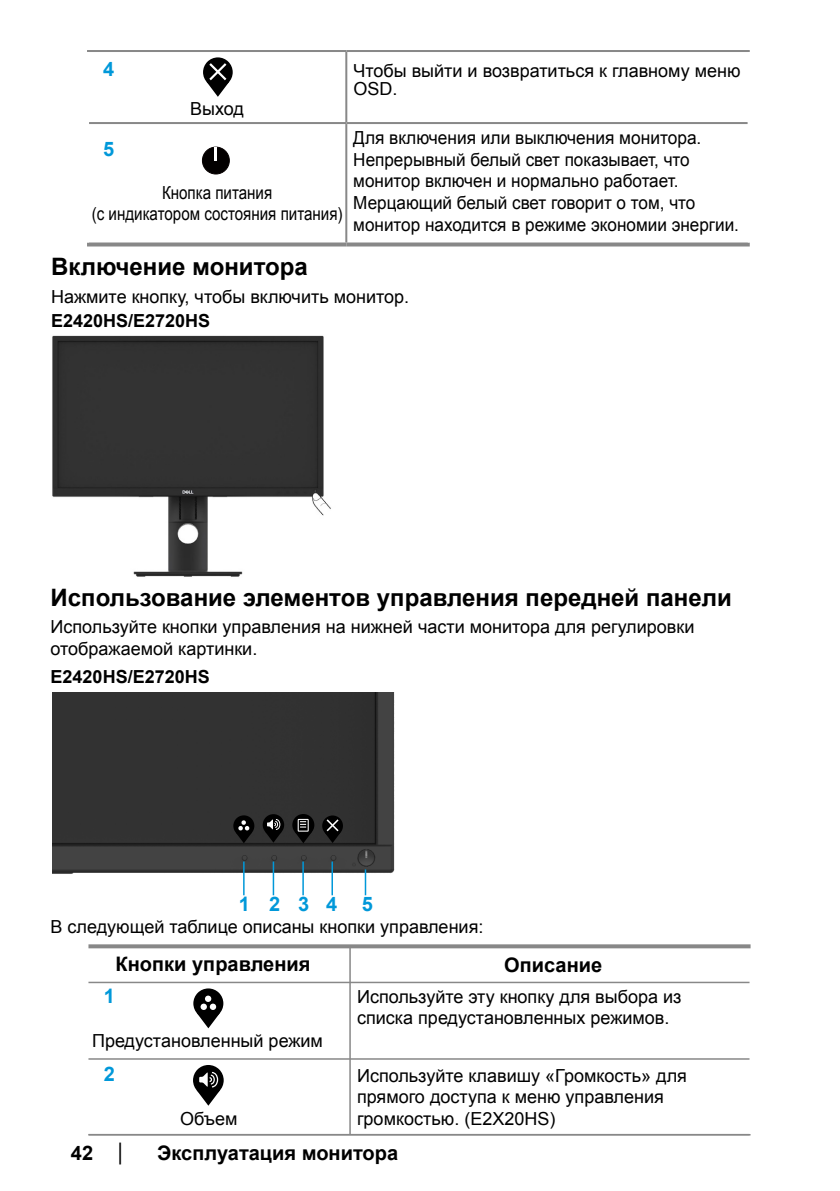
<style>
.page{position:relative;width:840px;height:1191px;background:#fff}
.page>*{position:absolute;margin:0;border:0;box-sizing:border-box;transform-origin:0 0}
.t1{font:700 24px "Arial";color:#000}
.t2{font:700 20px "Arial";color:#000}
.t3{font:700 20px "Arial";color:#0098d9}
.t4{font:18px/21.6px "Arial";color:#000}
.t5{font:18px/21.6px "Arial";color:#000;scale:.96 1}
.t6{font:18px/21.6px "Arial";color:#000;text-align:center;scale:.84 1}
.t7{font:700 18px "Arial";color:#000}
.s1{font-weight:400;font-size:18px}
</style>
<div class="page">
<hr style="left:87px;top:50px;width:259px;height:2px;background:#888">
<hr style="left:346px;top:50px;width:403px;height:2px;background:#888">
<hr style="left:345px;top:52px;width:2px;height:70px;background:#888">
<hr style="left:89px;top:122px;width:257px;height:2px;background:#888">
<hr style="left:346px;top:122px;width:401px;height:2px;background:#888">
<hr style="left:345px;top:124px;width:2px;height:118px;background:#888">
<svg style="left:87px;top:242px;width:259px;height:4px"></svg>
<svg style="left:346px;top:242px;width:403px;height:4px;background:#969696"></svg>
<svg style="left:203px;top:57px;width:29px;height:40px"></svg>
<svg style="left:88px;top:944px;width:662px;height:4px;background:#929292"></svg>
<hr style="left:349px;top:946px;width:1px;height:188px;background:#888">
<hr style="left:88px;top:981px;width:661px;height:2px;background:#888">
<hr style="left:88px;top:1058px;width:661px;height:1px;background:#888">
<hr style="left:88px;top:1133px;width:661px;height:2px;background:#888">
<hr style="left:88px;top:1134px;width:662px;height:1px;background:#888">
<svg style="left:193px;top:988px;width:30px;height:40px"></svg>
<svg style="left:193px;top:1065px;width:30px;height:40px"></svg>
<img style="left:52px;top:335px;width:279px;height:242px">
<div style="left:202px;top:147px;width:27px;height:27px;background:#030000;border-radius:50%"></div>
<div style="left:202px;top:147px;width:27px;height:27px;border:1px solid #060000;border-radius:50%"></div>
<hr style="left:214px;top:147px;width:3px;height:14px;background:#fff">
<img style="left:52px;top:693px;width:343px;height:188px">
<svg style="left:233px;top:815px;width:21px;height:28px"></svg>
<svg style="left:292px;top:814px;width:22px;height:29px"></svg>
<svg style="left:322px;top:815px;width:21px;height:28px"></svg>
<hr style="left:243px;top:861px;width:1px;height:34px;background:#0098d9">
<hr style="left:272px;top:861px;width:2px;height:34px;background:#0098d9">
<hr style="left:302px;top:861px;width:2px;height:34px;background:#0098d9">
<hr style="left:331px;top:861px;width:2px;height:34px;background:#0098d9">
<hr style="left:364px;top:869px;width:2px;height:26px;background:#0098d9">
<svg style="left:262px;top:814px;width:22px;height:28px"></svg>
<p class="t3" style="left:103px;top:55px;width:13px">4</p>
<p class="t4" style="left:190px;top:99px;width:55px">Выход</p>
<p class="t3" style="left:103px;top:135px;width:13px">5</p>
<p class="t6" style="left:92px;top:182px;width:300px">Кнопка питания<br>(с индикатором состояния питания)</p>
<p class="t4" style="left:353px;top:62px;width:388px;line-height:18px">Чтобы выйти и возвратиться к главному меню<br>OSD.</p>
<p class="t5" style="left:353px;top:127px;width:403px">Для включения или выключения монитора.<br>Непрерывный белый свет показывает, что монитор включен и нормально работает.<br>Мерцающий белый свет говорит о том, что монитор находится в режиме экономии энергии.</p>
<h1 class="t1" style="left:51px;top:250px;width:258px">Включение монитора</h1>
<p class="t4" style="left:51px;top:286px;width:359px">Нажмите кнопку, чтобы включить монитор.</p>
<p class="t7" style="left:51px;top:308px;width:161px">E2420HS/E2720HS</p>
<h1 class="t1" style="left:51px;top:580px;width:682px">Использование элементов управления передней панели</h1>
<p class="t4" style="left:51px;top:616px;width:645px">Используйте кнопки управления на нижней части монитора для регулировки отображаемой картинки.</p>
<p class="t7" style="left:51px;top:664px;width:161px">E2420HS/E2720HS</p>
<p class="t3" style="left:239px;top:889px;width:136px">1 2 3 4 5</p>
<p class="t4" style="left:51px;top:916px;width:434px">В следующей таблице описаны кнопки управления:</p>
<p class="t2" style="left:116px;top:950px;width:196px">Кнопки управления</p>
<p class="t3" style="left:104px;top:982px;width:13px">1</p>
<p class="t4" style="left:92px;top:1030px;width:232px">Предустановленный режим</p>
<p class="t3" style="left:104px;top:1060px;width:13px">2</p>
<p class="t4" style="left:180px;top:1108px;width:59px">Объем</p>
<p class="t2" style="left:504px;top:951px;width:99px">Описание</p>
<p class="t4" style="left:357px;top:985px;width:326px">Используйте эту кнопку для выбора из списка предустановленных режимов.</p>
<p class="t4" style="left:357px;top:1065px;width:331px">Используйте клавишу «Громкость» для прямого доступа к меню управления громкостью. (E2X20HS)</p>
<p class="t2" style="left:71px;top:1138px;width:57px">42 <span class="s1">│</span></p>
<p class="t2" style="left:157px;top:1138px;width:242px">Эксплуатация монитора</p>
</div>
